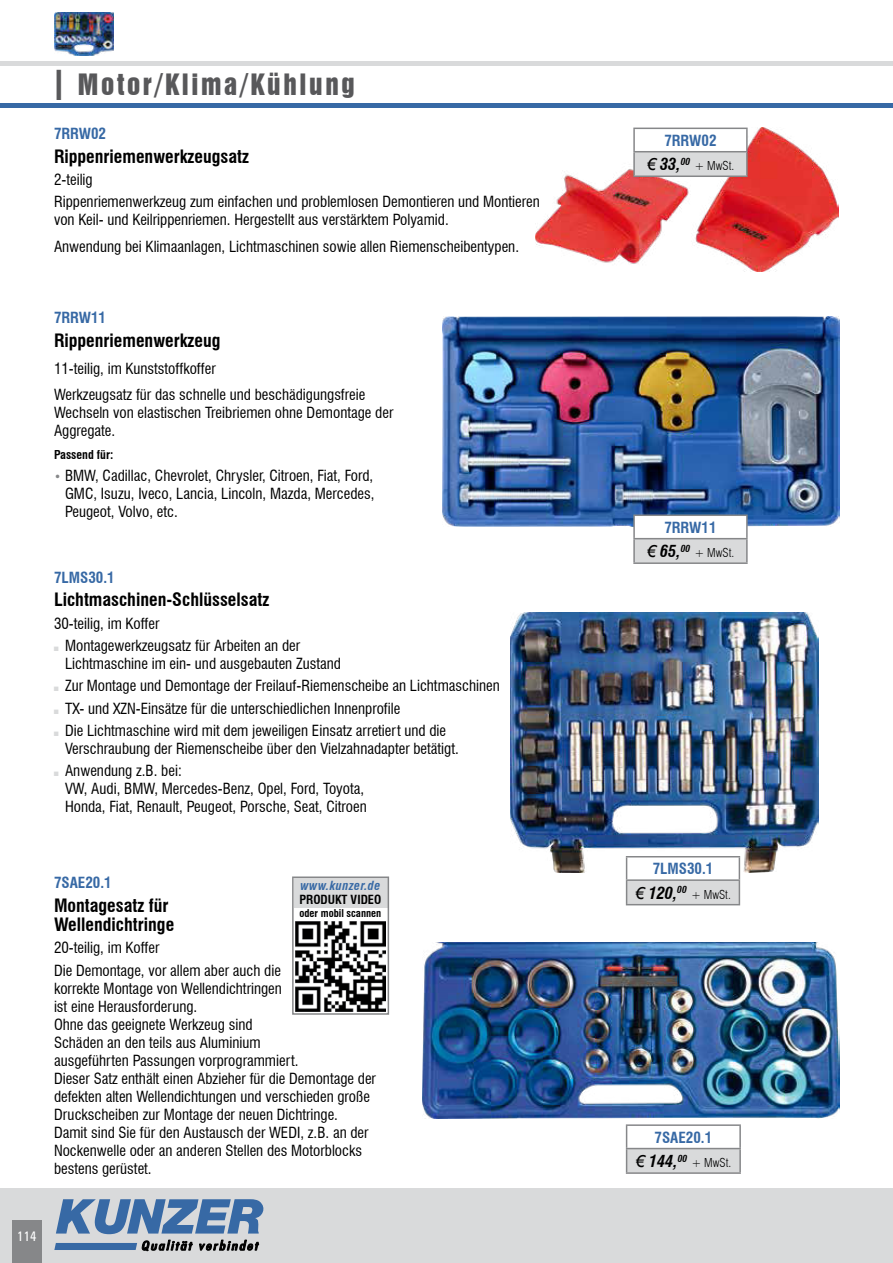
<style>
.page{position:relative;width:893px;height:1263px;background:#fff}
.page>*{position:absolute;margin:0;border:0;box-sizing:border-box;transform-origin:0 0}
.t1{font:27px "Swiss 921 BT Regular A";letter-spacing:.1em;color:#58585a}
.t2{font:700 condensed 18px/19.5px "Swiss 721 BT";color:#000}
.t3{font:italic 700 condensed 16.5px "Swiss 721 BT";color:#000}
.t4{font:condensed 15px/18px "Swiss 721 BT";color:#000}
.t5{font:700 condensed 15px "Swiss 721 BT";color:#3769a5}
.t6{font:condensed 13.5px "Zurich BT";color:#fff}
.t7{font:italic 700 condensed 12.3px "Swiss 721 BT";letter-spacing:.04em;color:#3769a5}
.t8{font:700 condensed 12.3px "Swiss 721 BT";color:#000}
.t9{font:300 condensed 12px "Swiss 721 BT";color:#000}
.t10{font:700 condensed 12px "Swiss 721 BT";color:#000}
.t11{font:700 condensed 10.5px "Swiss 721 BT";color:#000}
.s1{font-family:"Avant Garde IT Cby BT";font-weight:500;font-size:42px}
.s2{font-size:12px;color:#868789}
.s3{font-family:"Arial";font-weight:400;font-stretch:normal}
</style>
<div class="page">
<hr style="left:0;top:62px;width:893px;height:4px;background:#d9dadb">
<hr style="left:0;top:103px;width:893px;height:4px;background:#3769a5">
<div style="left:0;top:1188px;width:893px;height:75px;background:#d9dadb"></div>
<svg style="left:56px;top:1199px;width:208px;height:35px"></svg>
<svg style="left:54px;top:1240px;width:205px;height:11px"></svg>
<div style="left:12px;top:1220px;width:30px;height:43px;background:#868789"></div>
<img style="left:54px;top:12px;width:59px;height:43px">
<div style="left:294px;top:878px;width:94px;height:29px;background:#d9dadb"></div>
<div style="left:292px;top:876px;width:97px;height:139px;border:1px solid #868789"></div>
<img style="left:296px;top:922px;width:89px;height:89px">
<img style="left:422px;top:943px;width:418px;height:175px">
<div style="left:627px;top:1148px;width:113px;height:25px;background:#d9dadb"></div>
<hr style="left:626px;top:1124px;width:115px;height:2px;background:#868789">
<hr style="left:739px;top:1126px;width:2px;height:22px;background:#868789">
<hr style="left:626px;top:1148px;width:115px;height:1px;background:#868789">
<svg style="left:626px;top:1126px;width:1px;height:46px"></svg>
<hr style="left:739px;top:1149px;width:2px;height:23px;background:#868789">
<hr style="left:626px;top:1172px;width:115px;height:2px;background:#868789">
<img style="left:510px;top:612px;width:308px;height:260px">
<div style="left:627px;top:857px;width:112px;height:23px;background:#fff"></div>
<div style="left:627px;top:880px;width:112px;height:25px;background:#d9dadb"></div>
<hr style="left:626px;top:856px;width:114px;height:1px;background:#868789">
<hr style="left:626px;top:879px;width:114px;height:2px;background:#868789">
<svg style="left:626px;top:857px;width:1px;height:47px"></svg>
<svg style="left:739px;top:857px;width:1px;height:47px"></svg>
<hr style="left:626px;top:904px;width:114px;height:1px;background:#868789">
<img style="left:536px;top:128px;width:303px;height:144px">
<div style="left:634px;top:128px;width:113px;height:24px;background:#fff"></div>
<div style="left:634px;top:152px;width:113px;height:24px;background:#d9dadb"></div>
<hr style="left:633px;top:128px;width:115px;height:1px;background:#868789">
<hr style="left:633px;top:129px;width:2px;height:22px;background:#868789">
<hr style="left:746px;top:129px;width:2px;height:22px;background:#868789">
<hr style="left:633px;top:151px;width:115px;height:1px;background:#868789">
<hr style="left:633px;top:152px;width:2px;height:23px;background:#868789">
<hr style="left:746px;top:152px;width:2px;height:23px;background:#868789">
<hr style="left:633px;top:175px;width:115px;height:2px;background:#868789">
<img style="left:443px;top:316px;width:397px;height:210px">
<div style="left:634px;top:515px;width:113px;height:24px;background:#fff"></div>
<div style="left:634px;top:539px;width:113px;height:24px;background:#d9dadb"></div>
<hr style="left:633px;top:514px;width:115px;height:2px;background:#868789">
<hr style="left:633px;top:516px;width:2px;height:22px;background:#868789">
<hr style="left:746px;top:516px;width:2px;height:22px;background:#868789">
<hr style="left:633px;top:538px;width:115px;height:1px;background:#868789">
<hr style="left:633px;top:539px;width:2px;height:23px;background:#868789">
<hr style="left:746px;top:539px;width:2px;height:23px;background:#868789">
<hr style="left:633px;top:562px;width:115px;height:2px;background:#868789">
<h1 class="t1" style="left:54px;top:73px;width:303px"><span class="s1">I</span> Motor/Klima/Kühlung</h1>
<p class="t5" style="left:54px;top:127px;width:54px">7RRW02</p>
<p class="t2" style="left:54px;top:148px;width:196px">Rippenriemenwerkzeugsatz</p>
<p class="t4" style="left:54px;top:170px;width:487px;line-height:22.2px">2-teilig<br>Rippenriemenwerkzeug zum einfachen und problemlosen Demontieren und Montieren</p>
<p class="t4" style="left:54px;top:208px;width:467px;line-height:26.5px">von Keil- und Keilrippenriemen. Hergestellt aus verstärktem Polyamid.<br>Anwendung bei Klimaanlagen, Lichtmaschinen sowie allen Riemenscheibentypen.</p>
<p class="t5" style="left:54px;top:312px;width:54px">7RRW11</p>
<p class="t2" style="left:54px;top:332px;width:168px">Rippenriemenwerkzeug</p>
<p class="t4" style="left:54px;top:356px;width:313px;line-height:26.5px">11-teilig, im Kunststoffkoffer<br>Werkzeugsatz für das schnelle und beschädigungsfreie</p>
<p class="t4" style="left:54px;top:405px;width:341px">Wechseln von elastischen Treibriemen ohne Demontage der<br>Aggregate.</p>
<p class="t10" style="left:54px;top:450px;width:61px">Passend für:</p>
<p class="t4" style="left:65px;top:468px;width:311px;text-align:justify;text-indent:-11px"><span class="s2">•</span> BMW, Cadillac, Chevrolet, Chrysler, Citroen, Fiat, Ford, GMC, Isuzu, Iveco, Lancia, Lincoln, Mazda, Mercedes, Peugeot, Volvo, etc.</p>
<p class="t5" style="left:54px;top:571px;width:62px">7LMS30.1</p>
<p class="t2" style="left:54px;top:591px;width:217px">Lichtmaschinen-Schlüsselsatz</p>
<p class="t4" style="left:65px;top:613px;width:237px;line-height:22.2px;text-indent:-11px">30-teilig, im Koffer<br>Montagewerkzeugsatz für Arbeiten an der</p>
<p class="t4" style="left:65px;top:654px;width:436px;line-height:22.2px">Lichtmaschine im ein- und ausgebauten Zustand<br>Zur Montage und Demontage der Freilauf-Riemenscheibe an Lichtmaschinen TX- und XZN-Einsätze für die unterschiedlichen Innenprofile<br>Die Lichtmaschine wird mit dem jeweiligen Einsatz arretiert und die</p>
<p class="t4" style="left:65px;top:738px;width:395px;line-height:22.2px">Verschraubung der Riemenscheibe über den Vielzahnadapter betätigt.<br>Anwendung z.B. bei:</p>
<p class="t4" style="left:65px;top:781px;width:303px">VW, Audi, BMW, Mercedes-Benz, Opel, Ford, Toyota,<br>Honda, Fiat, Renault, Peugeot, Porsche, Seat, Citroen</p>
<p class="t5" style="left:54px;top:876px;width:59px">7SAE20.1</p>
<p class="t2" style="left:54px;top:896px;width:122px">Montagesatz für<br>Wellendichtringe</p>
<p class="t4" style="left:54px;top:938px;width:229px;line-height:22.2px">20-teilig, im Koffer<br>Die Demontage, vor allem aber auch die</p>
<p class="t4" style="left:54px;top:980px;width:323px">korrekte Montage von Wellendichtringen<br>ist eine Herausforderung.<br>Ohne das geeignete Werkzeug sind<br>Schäden an den teils aus Aluminium<br>ausgeführten Passungen vorprogrammiert.<br>Dieser Satz enthält einen Abzieher für die Demontage der defekten alten Wellendichtungen und verschieden große Druckscheiben zur Montage der neuen Dichtringe.<br>Damit sind Sie für den Austausch der WEDI, z.B. an der Nockenwelle oder an anderen Stellen des Motorblocks bestens gerüstet.</p>
<p class="t7" style="left:300px;top:881px;width:82px">www.kunzer.de</p>
<p class="t8" style="left:300px;top:894px;width:83px">PRODUKT VIDEO</p>
<p class="t11" style="left:299px;top:909px;width:83px">oder mobil scannen</p>
<p class="t6" style="left:17px;top:1229px;width:21px">114</p>
<p class="t5" style="left:664px;top:134px;width:54px">7RRW02</p>
<p class="t3" style="left:647px;top:158px;width:45px"><span class="s3">€</span> 33,<sup>00</sup></p>
<p class="t9" style="left:694px;top:161px;width:41px">+ MwSt.</p>
<p class="t5" style="left:664px;top:521px;width:54px">7RRW11</p>
<p class="t3" style="left:647px;top:544px;width:45px"><span class="s3">€</span> 65,<sup>00</sup></p>
<p class="t9" style="left:694px;top:548px;width:41px">+ MwSt.</p>
<p class="t5" style="left:653px;top:862px;width:62px">7LMS30.1</p>
<p class="t3" style="left:635px;top:886px;width:53px"><span class="s3">€</span> 120,<sup>00</sup></p>
<p class="t9" style="left:691px;top:889px;width:41px">+ MwSt.</p>
<p class="t5" style="left:655px;top:1131px;width:59px">7SAE20.1</p>
<p class="t3" style="left:635px;top:1154px;width:53px"><span class="s3">€</span> 144,<sup>00</sup></p>
<p class="t9" style="left:691px;top:1158px;width:41px">+ MwSt.</p>
</div>
